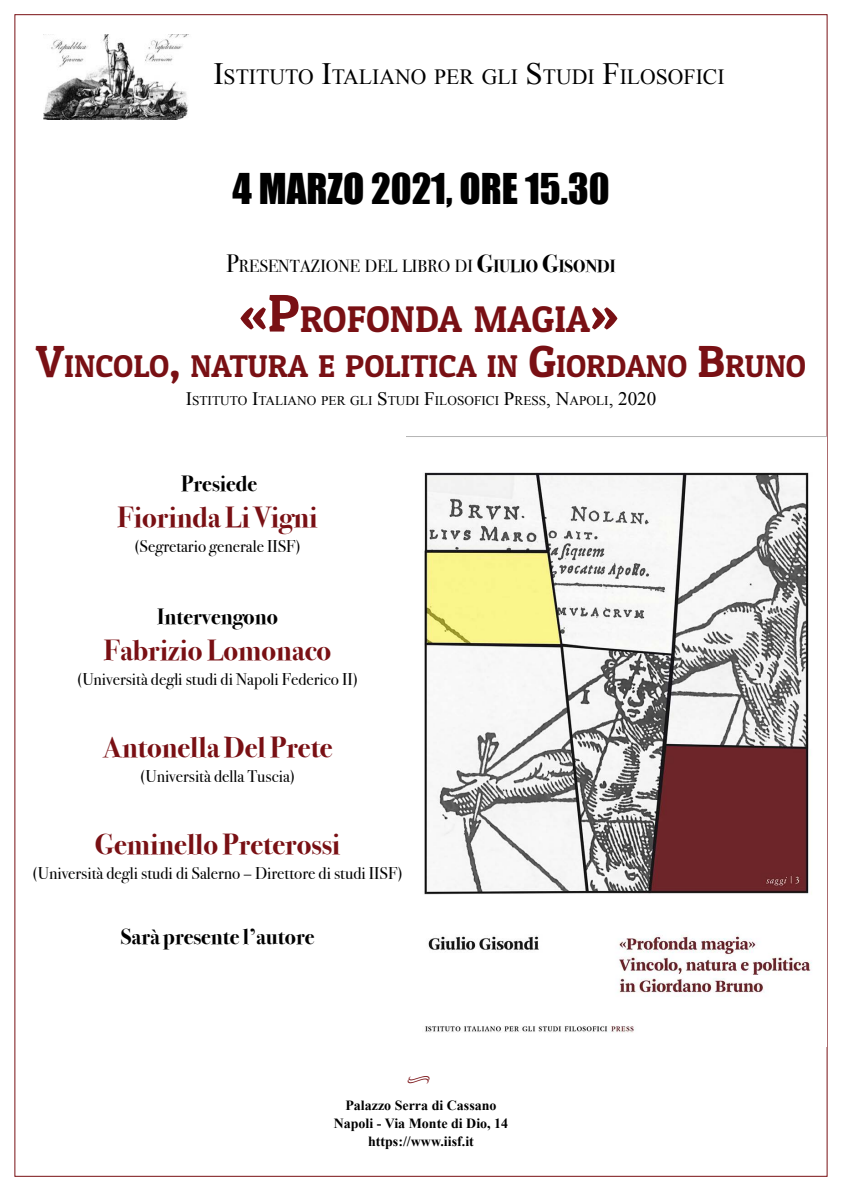
<style>
.page{position:relative;width:842px;height:1191px;background:#fff}
.page>*{position:absolute;margin:0;border:0;box-sizing:border-box;transform-origin:0 0}
.t1{font:39px "Impact";color:#000}
.t2{font:37.1px "Patua One";color:#791014}
.t3{font:31.5px "Patua One";color:#791014}
.t4{font:700 29px "Bodoni Svty Two OSITCTT";color:#791014}
.t5{font:700 22px "Bodoni Svty Two OSITCTT";color:#000}
.t6{font:21.7px "Times New Roman";color:#000}
.t7{font:17.5px "Bodoni Svty Two OSITCTT";color:#000}
.t8{font:17px "Bodoni Svty Two OSITCTT";color:#000}
.t9{font:14.9px "Minion Pro";color:#791014}
.t10{font:700 14px/18px "Times New Roman";color:#000;text-align:center}
.t11{font:13.3px "Times New Roman";color:#000}
.s1{font-size:31px}
.s2{font-size:25px}
.s3{font-weight:700;font-size:25px}
.s4{font-weight:700}
.s5{font-size:53px}
.s6{font-size:45px}
.s7{font-size:19px}
</style>
<div class="page">
<img style="left:44px;top:34px;width:145px;height:86px">
<img style="left:424px;top:472px;width:388px;height:561px">
<p class="t6" style="left:213px;top:62px;width:512px"><span class="s1">I</span>STITUTO <span class="s1">I</span>TALIANO PER GLI <span class="s1">S</span> TUDI <span class="s1">F</span>ILOSOFICI</p>
<h1 class="t1" style="left:232px;top:158px;width:379px">4 MARZO 2021, ORE 15.30</h1>
<p class="t7" style="left:226px;top:255px;width:391px"><span class="s2">P</span>RESENTAZIONE DEL LIBRO DI <span class="s3">G</span><span class="s4">IULIO</span> <span class="s3">G</span><span class="s4">ISONDI</span></p>
<h2 class="t2" style="left:239px;top:295px;width:381px"><span class="s5">«P</span>ROFONDA MAGIA<span class="s5">»</span></h2>
<h3 class="t3" style="left:36px;top:346px;width:772px"><span class="s6">V</span>INCOLO<span class="s6">,</span> NATURA E POLITICA IN <span class="s6">G</span>IORDANO <span class="s6">B</span>RUNO</h3>
<p class="t11" style="left:186px;top:391px;width:472px"><span class="s7">I</span>STITUTO <span class="s7">I</span>TALIANO PER GLI <span class="s7">S</span> TUDI <span class="s7">F</span>ILOSOFICI <span class="s7">P</span>RESS<span class="s7">, N</span>APOLI<span class="s7">, 2020</span></p>
<p class="t5" style="left:181px;top:471px;width:77px">Presiede</p>
<h3 class="t4" style="left:117px;top:500px;width:202px">Fiorinda Li Vigni</h3>
<p class="t8" style="left:134px;top:536px;width:168px">(Segretario generale IISF)</p>
<p class="t5" style="left:157px;top:604px;width:122px">Intervengono</p>
<h3 class="t4" style="left:104px;top:633px;width:229px">Fabrizio Lomonaco</h3>
<p class="t8" style="left:77px;top:669px;width:282px">(Università degli studi di Napoli Federico II)</p>
<h3 class="t4" style="left:102px;top:730px;width:232px">Antonella Del Prete</h3>
<p class="t8" style="left:140px;top:766px;width:156px">(Università della Tuscia)</p>
<h3 class="t4" style="left:95px;top:827px;width:247px">Geminello Preterossi</h3>
<p class="t8" style="left:33px;top:863px;width:371px">(Università degli studi di Salerno – Direttore di studi IISF)</p>
<p class="t5" style="left:121px;top:924px;width:195px">Sarà presente l’autore</p>
<p class="t9" style="left:407px;top:1068px;width:25px">•</p>
<p class="t10" style="left:334px;top:1096px;width:176px">Palazzo Serra di Cassano<br>Napoli - Via Monte di Dio, 14 https://www.iisf.it</p>
</div>
